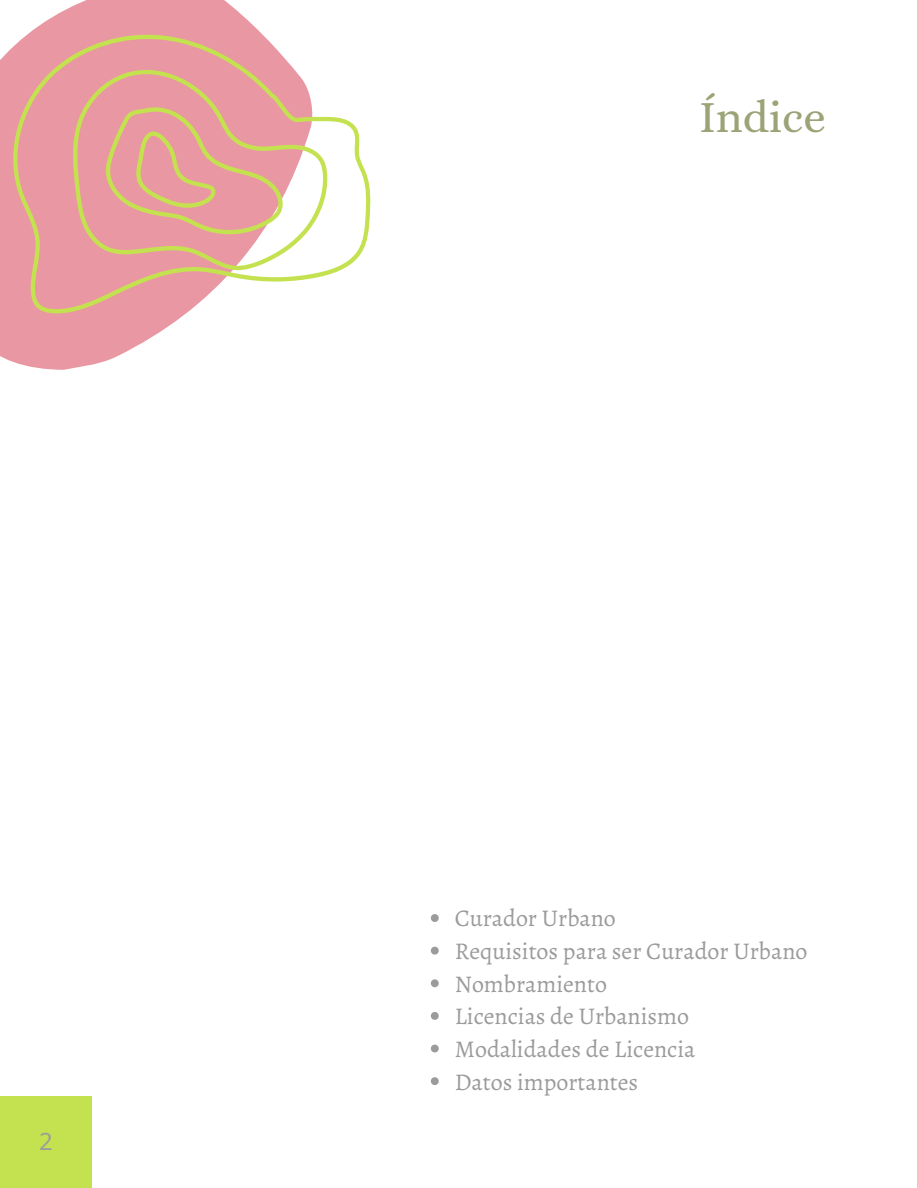
<style>
.page{position:relative;width:918px;height:1188px;background:#fff}
.page>*{position:absolute;margin:0;border:0;box-sizing:border-box;transform-origin:0 0}
.t1{font:45px "Alice";color:#9ba477}
.t2{font:24px/32.7px "Alegreya";color:#9b9b9b}
.t3{font:24px "Open Sans";color:#9b9b9b}
</style>
<div class="page">
<svg style="left:0;top:0;width:262px;height:370px;fill:#e997a3"></svg>
<svg style="left:5px;top:34px;width:366px;height:279px;fill:#e997a3"></svg>
<div style="left:0;top:1096px;width:91px;height:92px;background:#c4e14f"></div>
<svg style="left:431px;top:914px;width:8px;height:8px"></svg>
<svg style="left:431px;top:947px;width:8px;height:8px"></svg>
<svg style="left:431px;top:979px;width:8px;height:8px"></svg>
<svg style="left:431px;top:1012px;width:8px;height:8px"></svg>
<svg style="left:431px;top:1045px;width:8px;height:7px"></svg>
<svg style="left:431px;top:1077px;width:8px;height:8px"></svg>
<hr style="left:917px;top:0;width:1px;height:1188px;background:#b9d763">
<p class="t3" style="left:39px;top:1125px;width:15px">2</p>
<p class="t1" style="left:699px;top:93px;width:128px">Índice</p>
<p class="t2" style="left:455px;top:902px;width:354px">Curador Urbano<br>Requisitos para ser Curador Urbano<br>Nombramiento<br>Licencias de Urbanismo<br>Modalidades de Licencia<br>Datos importantes</p>
</div>
